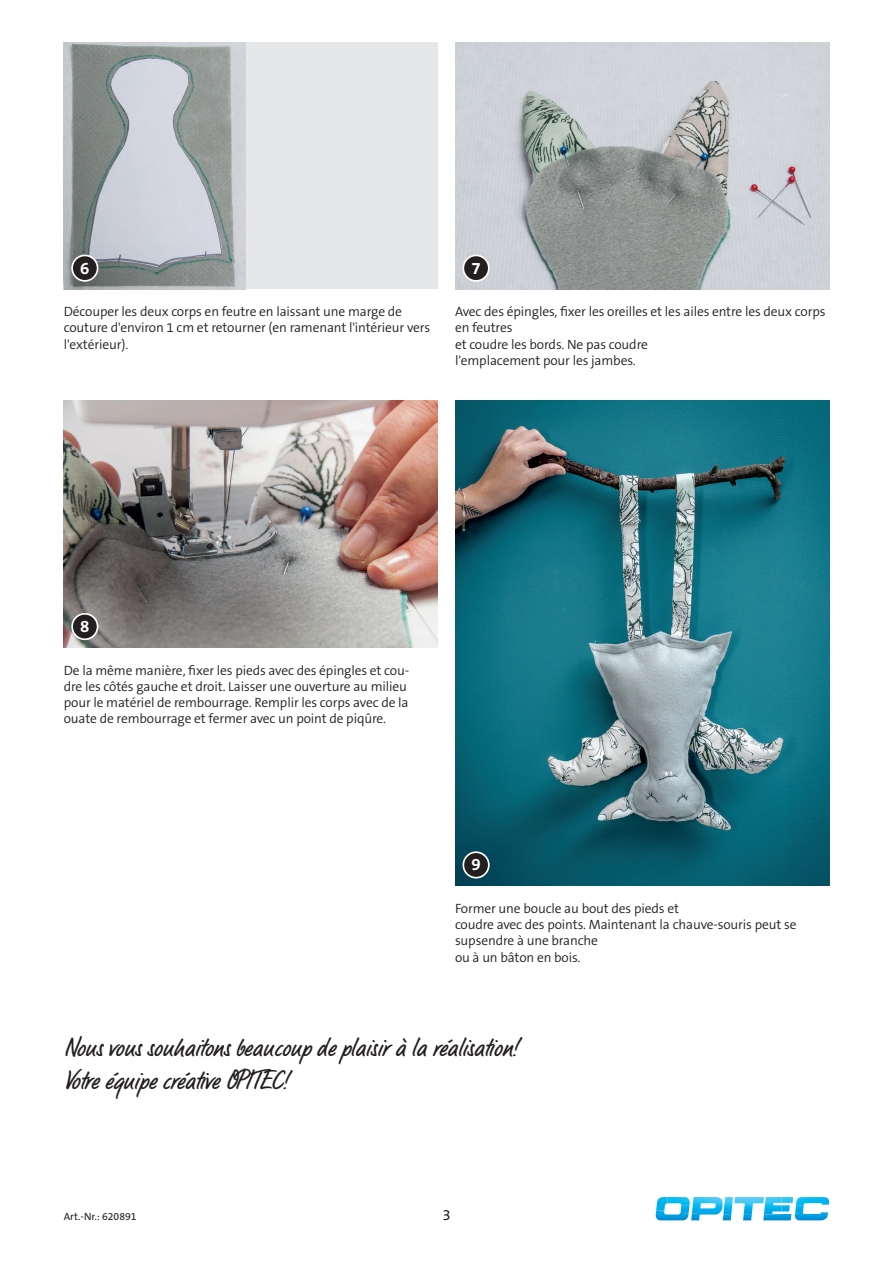
<style>
.page{position:relative;width:893px;height:1263px;background:#fff}
.page>*{position:absolute;margin:0;border:0;box-sizing:border-box;transform-origin:0 0}
.Fusszeile-Viel-Spass{font:27px "LP Bambus";color:#231f20}
.t1{font:700 16.8px "The Sans B W7";color:#fff}
.t2{font:15px "The Sans B W5 Plain";color:#231f20}
.Anleitugns-Text_Desc{font:300 13.5px/16.2px "The Sans B W4";letter-spacing:-.01em;color:#231f20}
.Hinweis-Text_Descrip{font:10.5px "The Sans B W5 Plain";color:#231f20}
</style>
<div class="page">
<svg style="left:655px;top:1197px;width:175px;height:24px"></svg>
<div style="left:64px;top:43px;width:374px;height:246px;background:#e6e7e9"></div>
<img style="left:64px;top:43px;width:181px;height:246px">
<img style="left:64px;top:401px;width:374px;height:246px">
<img style="left:455px;top:43px;width:374px;height:246px">
<img style="left:455px;top:401px;width:374px;height:484px">
<div style="left:72px;top:255px;width:26px;height:26px;background:#231f20;border-radius:50%"></div>
<div style="left:71px;top:255px;width:27px;height:27px;border:2px solid #fff;border-radius:50%"></div>
<div style="left:72px;top:614px;width:26px;height:25px;background:#231f20;border-radius:50%"></div>
<div style="left:71px;top:613px;width:27px;height:27px;border:2px solid #fff;border-radius:50%"></div>
<div style="left:463px;top:255px;width:26px;height:26px;background:#231f20;border-radius:50%"></div>
<div style="left:462px;top:255px;width:28px;height:27px;border:2px solid #fff;border-radius:50%"></div>
<div style="left:463px;top:852px;width:26px;height:26px;background:#231f20;border-radius:50%"></div>
<div style="left:462px;top:851px;width:28px;height:27px;border:2px solid #fff;border-radius:50%"></div>
<p class="t1" style="left:80px;top:257px;width:11px">6</p>
<p class="Anleitugns-Text_Desc" style="left:64px;top:304px;width:368px">Découper les deux corps en feutre en laissant une marge de couture d'environ 1 cm et retourner (en ramenant l'intérieur vers l'extérieur).</p>
<p class="t1" style="left:471px;top:257px;width:11px">7</p>
<p class="Anleitugns-Text_Desc" style="left:455px;top:304px;width:372px">Avec des épingles, fixer les oreilles et les ailes entre les deux corps en feutres</p>
<p class="Anleitugns-Text_Desc" style="left:455px;top:336px;width:194px">et coudre les bords. Ne pas coudre</p>
<p class="Anleitugns-Text_Desc" style="left:455px;top:352px;width:182px">l'emplacement pour les jambes.</p>
<p class="t1" style="left:80px;top:616px;width:11px">8</p>
<p class="Anleitugns-Text_Desc" style="left:64px;top:662px;width:347px">De la même manière, fixer les pieds avec des épingles et cou&shy;dre les côtés gauche et droit. Laisser une ouverture au milieu pour le matériel de rembourrage. Remplir les corps avec de la ouate de rembourrage et fermer avec un point de piqûre.</p>
<p class="t1" style="left:471px;top:854px;width:11px">9</p>
<p class="Anleitugns-Text_Desc" style="left:455px;top:900px;width:226px">Former une boucle au bout des pieds et</p>
<p class="Anleitugns-Text_Desc" style="left:455px;top:916px;width:343px">coudre avec des points. Maintenant la chauve-souris peut se supsendre à une branche</p>
<p class="Anleitugns-Text_Desc" style="left:455px;top:949px;width:127px">ou à un bâton en bois.</p>
<p class="Fusszeile-Viel-Spass" style="left:64px;top:1031px;width:454px">Nous vous souhaitons beaucoup de plaisir à la réalisation!</p>
<p class="Fusszeile-Viel-Spass" style="left:64px;top:1063px;width:225px">Votre équipe créative OPITEC!</p>
<p class="Hinweis-Text_Descrip" style="left:64px;top:1210px;width:74px">Art.-Nr.: 620891</p>
<p class="t2" style="left:442px;top:1205px;width:10px">3</p>
</div>
